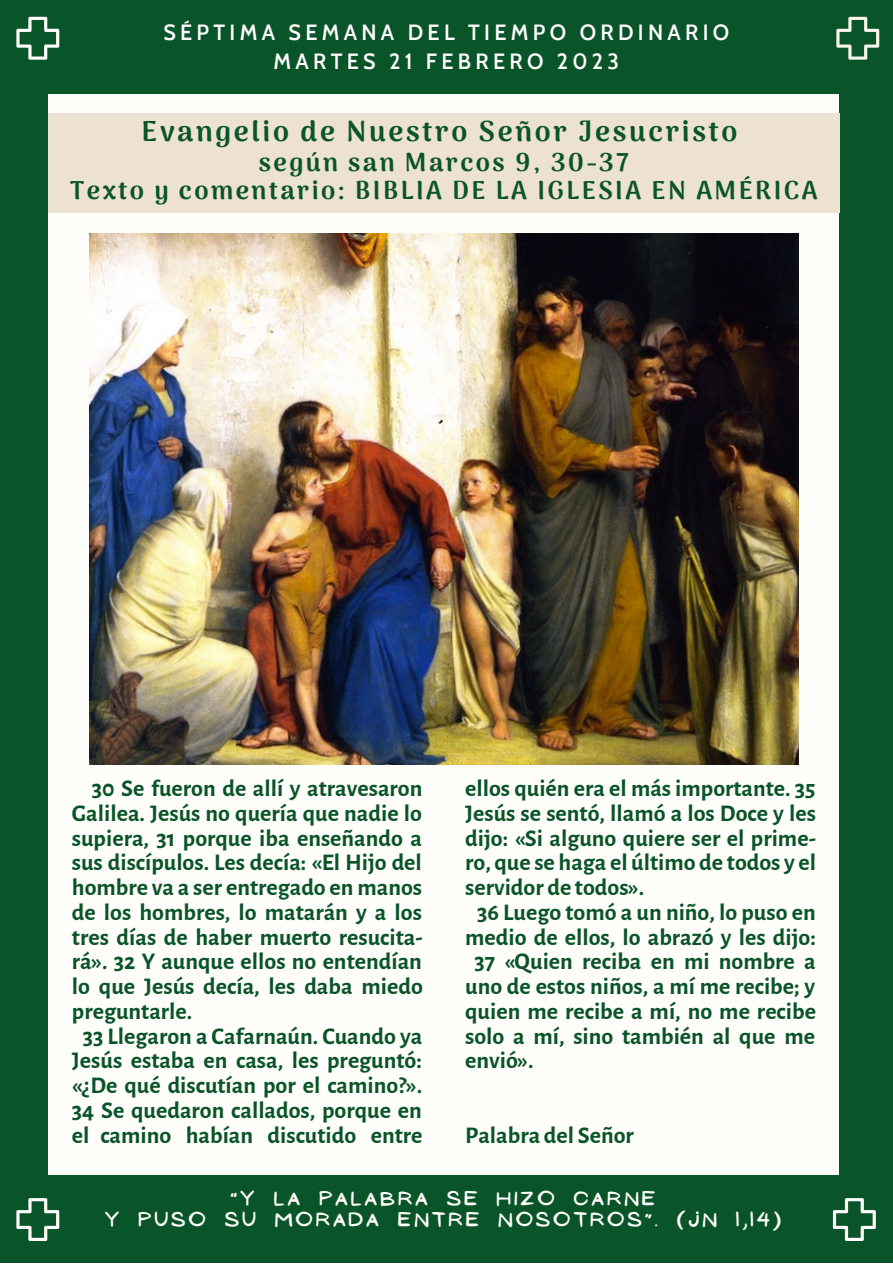
<style>
.page{position:relative;width:893px;height:1264px;background:#fff}
.page>*{position:absolute;margin:0;border:0;box-sizing:border-box;transform-origin:0 0}
.t1{font:900 28.5px "Arima Madurai";letter-spacing:.095em;color:#0a542a}
.t2{font:900 25.5px/28px "Arima Madurai";letter-spacing:.095em;color:#0a542a;text-align:center}
.t3{font:700 24px "Alegreya Sans";color:#0a542a}
.t4{font:600 21.45px/29.5px "Cabin";letter-spacing:.2em;color:#fffefc;text-align:center}
.t5{font:17.85px/21.3px "NF Ananias Bold";letter-spacing:.2em;color:#fffefa;text-align:center}
</style>
<div class="page">
<div style="left:0;top:0;width:892px;height:1262px;background:#0a542a"></div>
<div style="left:48px;top:94px;width:790px;height:1080px;background:#fffefa"></div>
<div style="left:48px;top:113px;width:791px;height:100px;background:#ede1d1"></div>
<svg style="left:16px;top:17px;width:43px;height:43px"></svg>
<svg style="left:832px;top:1198px;width:43px;height:42px"></svg>
<svg style="left:16px;top:1198px;width:43px;height:42px"></svg>
<svg style="left:836px;top:17px;width:43px;height:43px"></svg>
<img style="left:90px;top:233px;width:708px;height:531px">
<p class="t4" style="left:163px;top:17px;width:567px">SÉPTIMA SEMANA DEL TIEMPO ORDINARIO<br>MARTES 21 FEBRERO 2023</p>
<p class="t1" style="left:142px;top:114px;width:597px">Evangelio de Nuestro Señor Jesucristo</p>
<p class="t2" style="left:70px;top:148px;width:749px">según san Marcos 9, 30-37<br>Texto y comentario: BIBLIA DE LA IGLESIA EN AMÉRICA</p>
<p class="t3" style="left:92px;top:777px;width:332px">30 Se fueron de allí y atravesaron</p>
<p class="t3" style="left:72px;top:801px;width:351px">Galilea. Jesús no quería que nadie lo</p>
<p class="t3" style="left:72px;top:826px;width:351px">supiera, 31 porque iba enseñando a</p>
<p class="t3" style="left:72px;top:851px;width:351px">sus discípulos. Les decía: «El Hijo del</p>
<p class="t3" style="left:72px;top:876px;width:351px">hombre va a ser entregado en manos</p>
<p class="t3" style="left:72px;top:900px;width:351px">de los hombres, lo matarán y a los</p>
<p class="t3" style="left:72px;top:925px;width:352px">tres días de haber muerto resucita-</p>
<p class="t3" style="left:72px;top:950px;width:351px">rá». 32 Y aunque ellos no entendían</p>
<p class="t3" style="left:72px;top:974px;width:352px">lo que Jesús decía, les daba miedo</p>
<p class="t3" style="left:72px;top:999px;width:122px">preguntarle.</p>
<p class="t3" style="left:83px;top:1024px;width:341px">33 Llegaron a Cafarnaún. Cuando ya</p>
<p class="t3" style="left:72px;top:1049px;width:351px">Jesús estaba en casa, les preguntó:</p>
<p class="t3" style="left:72px;top:1073px;width:352px">«¿De qué discutían por el camino?».</p>
<p class="t3" style="left:72px;top:1098px;width:351px">34 Se quedaron callados, porque en</p>
<p class="t3" style="left:72px;top:1123px;width:352px">el camino habían discutido entre</p>
<p class="t3" style="left:465px;top:777px;width:352px">ellos quién era el más importante. 35</p>
<p class="t3" style="left:465px;top:801px;width:352px">Jesús se sentó, llamó a los Doce y les</p>
<p class="t3" style="left:465px;top:826px;width:352px">dijo: «Si alguno quiere ser el prime-</p>
<p class="t3" style="left:465px;top:851px;width:352px">ro, que se haga el último de todos y el</p>
<p class="t3" style="left:465px;top:876px;width:181px">servidor de todos».</p>
<p class="t3" style="left:477px;top:900px;width:340px">36 Luego tomó a un niño, lo puso en</p>
<p class="t3" style="left:465px;top:925px;width:352px">medio de ellos, lo abrazó y les dijo:</p>
<p class="t3" style="left:474px;top:950px;width:343px">37 «Quien reciba en mi nombre a</p>
<p class="t3" style="left:465px;top:974px;width:351px">uno de estos niños, a mí me recibe; y</p>
<p class="t3" style="left:465px;top:999px;width:352px">quien me recibe a mí, no me recibe</p>
<p class="t3" style="left:465px;top:1024px;width:351px">solo a mí, sino también al que me</p>
<p class="t3" style="left:465px;top:1049px;width:70px">envió».</p>
<p class="t3" style="left:465px;top:1123px;width:170px">Palabra del Señor</p>
<p class="t5" style="left:105px;top:1187px;width:677px">"Y LA PALABRA SE HIZO CARNE<br>Y PUSO SU MORADA ENTRE NOSOTROS”. (JN 1,14)</p>
</div>
